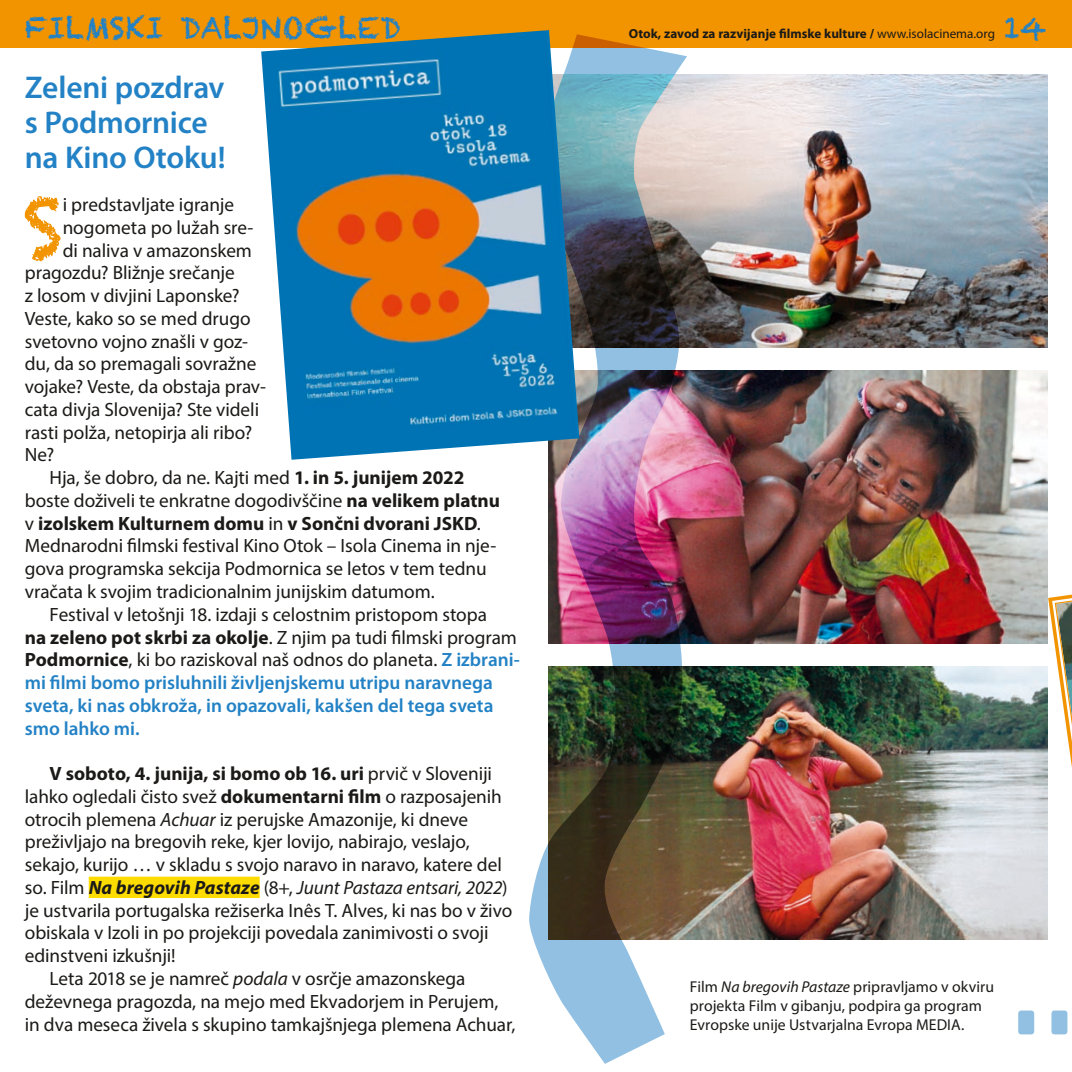
<style>
.page{position:relative;width:1072px;height:1072px;background:#fff}
.page>*{position:absolute;margin:0;border:0;box-sizing:border-box;transform-origin:0 0}
.t1{font:79.45px "Chalkduster";color:#f29300}
.t2{font:600 31.5px/35px "Myriad Pro";letter-spacing:-.01em;color:#2382c5}
.t3{font:29.75px "Chalkduster";letter-spacing:.01em;color:#2382c5}
.t4{font:19.25px "Myriad Pro";letter-spacing:-.005em;color:#1b1a18}
.t5{font:600 19.25px "Myriad Pro";letter-spacing:-.005em;color:#2382c5}
.t6{font:700 19.25px "Myriad Pro";color:#1b1a18}
.t7{font:italic 19.25px "Myriad Pro";letter-spacing:-.01em;color:#1b1a18}
.t8{font:15.75px/19.2px "Myriad Pro";color:#1b1a18}
.t9{font:700 13.12px "Myriad Pro";color:#1b1a18}
.s1{font-weight:700}
.s2{font-weight:400}
.s3{font-weight:600;color:#2382c5}
.s4{font-style:italic}
.s5{font-style:normal}
</style>
<div class="page">
<div style="left:0;top:0;width:1071px;height:48px;background:#f29300"></div>
<hr style="left:1071px;top:0;width:1px;height:48px;background:#f29300">
<div style="left:89px;top:876px;width:171px;height:22px;background:#ffdc00"></div>
<svg style="left:1046px;top:527px;width:25px;height:330px"></svg>
<img style="left:687px;top:666px;width:360px;height:273px">
<img style="left:687px;top:370px;width:360px;height:273px">
<img style="left:687px;top:74px;width:360px;height:273px">
<div style="left:1018px;top:1010px;width:16px;height:24px;background:#91c0e2;border-radius:3px"></div>
<div style="left:1051px;top:1010px;width:16px;height:24px;background:#91c0e2;border-radius:3px"></div>
<img style="left:529px;top:35px;width:158px;height:1028px">
<img style="left:261px;top:30px;width:318px;height:430px">
<h3 class="t3" style="left:25px;top:10px;width:378px">FILMSKI DALJNOGLED</h3>
<h2 class="t2" style="left:25px;top:69px;width:202px">Zeleni pozdrav s Podmornice na Kino Otoku!</h2>
<h1 class="t1" style="left:23px;top:181px;width:41px">S</h1>
<p class="t4" style="left:63px;top:193px;width:173px">i predstavljate igranje</p>
<p class="t4" style="left:63px;top:215px;width:192px">nogometa po lužah sre-</p>
<p class="t4" style="left:63px;top:238px;width:191px">di naliva v amazonskem</p>
<p class="t4" style="left:25px;top:261px;width:211px">pragozdu? Bližnje srečanje</p>
<p class="t4" style="left:25px;top:284px;width:216px">z losom v divjini Laponske?</p>
<p class="t4" style="left:25px;top:306px;width:227px">Veste, kako so se med drugo</p>
<p class="t4" style="left:25px;top:329px;width:225px">svetovno vojno znašli v goz-</p>
<p class="t4" style="left:25px;top:352px;width:233px">du, da so premagali sovražne</p>
<p class="t4" style="left:25px;top:375px;width:243px">vojake? Veste, da obstaja prav-</p>
<p class="t4" style="left:25px;top:397px;width:236px">cata divja Slovenija? Ste videli</p>
<p class="t4" style="left:25px;top:420px;width:229px">rasti polža, netopirja ali ribo?</p>
<p class="t4" style="left:25px;top:443px;width:31px">Ne?</p>
<p class="t4" style="left:50px;top:466px;width:416px">Hja, še dobro, da ne. Kajti med <span class="s1">1. in 5. junijem 2022</span></p>
<p class="t4" style="left:25px;top:488px;width:477px">boste doživeli te enkratne dogodivščine <span class="s1">na velikem platnu</span></p>
<p class="t6" style="left:25px;top:510px;width:457px"><span class="s2">v</span> izolskem Kulturnem domu <span class="s2">in</span> v Sončni dvorani JSKD<span class="s2">.</span></p>
<p class="t4" style="left:25px;top:534px;width:472px">Mednarodni filmski festival Kino Otok – Isola Cinema in nje-</p>
<p class="t4" style="left:25px;top:557px;width:463px">gova programska sekcija Podmornica se letos v tem tednu</p>
<p class="t4" style="left:25px;top:579px;width:411px">vračata k svojim tradicionalnim junijskim datumom.</p>
<p class="t4" style="left:50px;top:602px;width:439px">Festival v letošnji 18. izdaji s celostnim pristopom stopa</p>
<p class="t4" style="left:25px;top:625px;width:493px"><span class="s1">na zeleno pot skrbi za okolje</span>. Z njim pa tudi filmski program</p>
<p class="t4" style="left:25px;top:648px;width:496px"><span class="s1">Podmornice</span>, ki bo raziskoval naš odnos do planeta. <span class="s3">Z izbrani-</span></p>
<p class="t5" style="left:25px;top:670px;width:469px">mi filmi bomo prisluhnili življenjskemu utripu naravnega</p>
<p class="t5" style="left:25px;top:693px;width:470px">sveta, ki nas obkroža, in opazovali, kakšen del tega sveta</p>
<p class="t5" style="left:25px;top:716px;width:116px">smo lahko mi.</p>
<p class="t6" style="left:50px;top:761px;width:444px">V soboto, 4. junija, si bomo ob 16. uri <span class="s2">prvič v Sloveniji</span></p>
<p class="t4" style="left:25px;top:784px;width:478px">lahko ogledali čisto svež <span class="s1">dokumentarni film</span> o razposajenih</p>
<p class="t4" style="left:25px;top:807px;width:445px">otrocih plemena <span class="s4">Achuar</span> iz perujske Amazonije, ki dneve</p>
<p class="t4" style="left:25px;top:830px;width:446px">preživljajo na bregovih reke, kjer lovijo, nabirajo, veslajo,</p>
<p class="t4" style="left:25px;top:852px;width:478px">sekajo, kurijo … v skladu s svojo naravo in naravo, katere del</p>
<p class="t7" style="left:25px;top:875px;width:484px"><span class="s5">so. Film</span> <span class="s1">Na bregovih Pastaze</span> <span class="s5">(8+,</span> Juunt Pastaza entsari, 2022<span class="s5">)</span></p>
<p class="t4" style="left:25px;top:898px;width:489px">je ustvarila portugalska režiserka Inês T. Alves, ki nas bo v živo</p>
<p class="t4" style="left:25px;top:921px;width:465px">obiskala v Izoli in po projekciji povedala zanimivosti o svoji</p>
<p class="t4" style="left:25px;top:943px;width:152px">edinstveni izkušnji!</p>
<p class="t4" style="left:50px;top:966px;width:417px">Leta 2018 se je namreč <span class="s4">podala</span> v osrčje amazonskega</p>
<p class="t4" style="left:25px;top:989px;width:475px">deževnega pragozda, na mejo med Ekvadorjem in Perujem,</p>
<p class="t4" style="left:25px;top:1012px;width:492px">in dva meseca živela s skupino tamkajšnjega plemena Achuar,</p>
<p class="t9" style="left:629px;top:25px;width:367px">Otok, zavod za razvijanje filmske kulture / <span class="s2">www.isolacinema.org</span></p>
<h3 class="t3" style="left:1003px;top:10px;width:45px">14</h3>
<p class="t8" style="left:690px;top:976px;width:306px">Film <span class="s4">Na bregovih Pastaze</span> pripravljamo v okviru projekta Film v gibanju, podpira ga program<br>Evropske unije Ustvarjalna Evropa MEDIA.</p>
</div>
